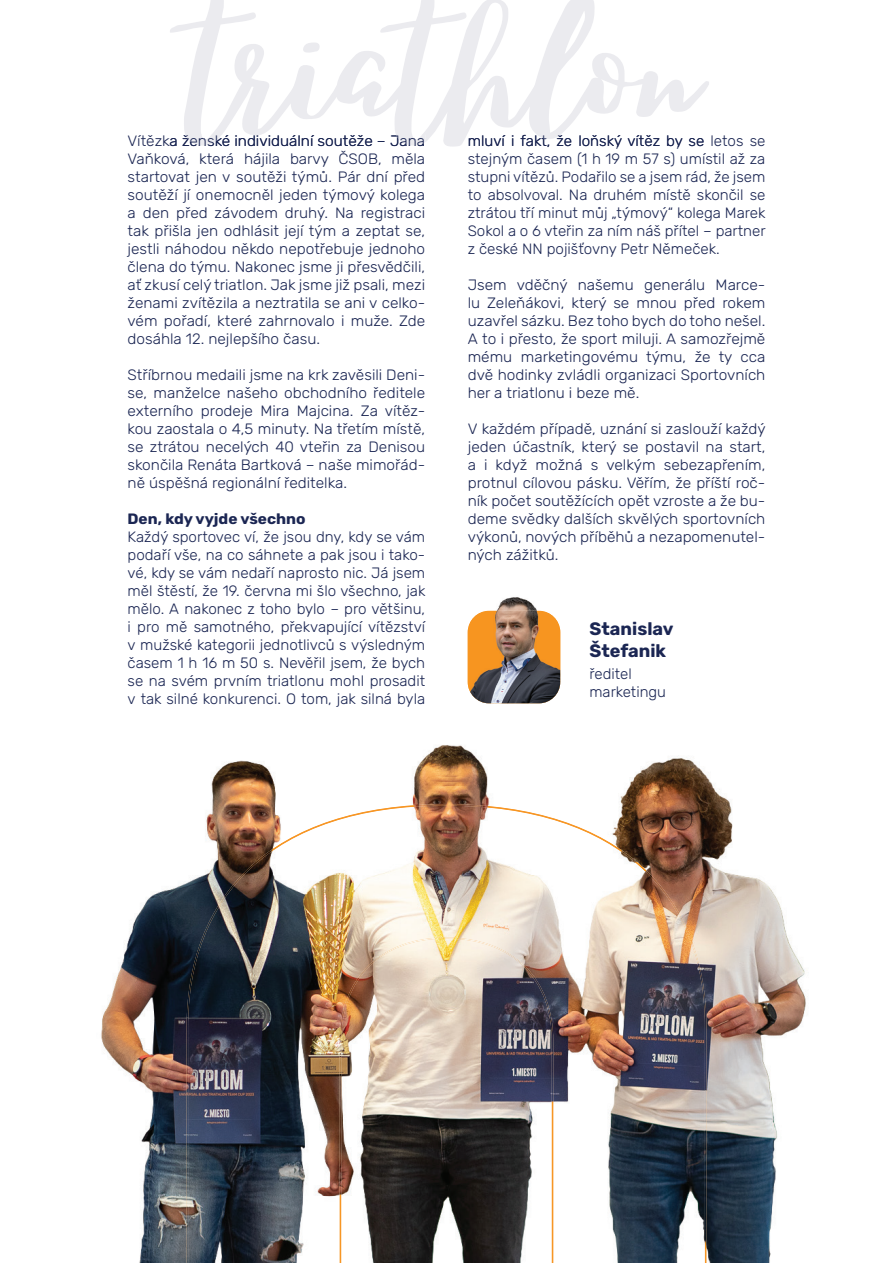
<style>
.page{position:relative;width:893px;height:1263px;background:#fff}
.page>*{position:absolute;margin:0;border:0;box-sizing:border-box;transform-origin:0 0}
.t1{font:700 18px/21.6px "Rubik";color:#1b2653}
.t2{font:300 15px/18px "Rubik";color:#1b2653;text-align:justify}
.t3{font:700 15px "Rubik";color:#1b2653}
</style>
<div class="page">
<img style="left:486px;top:597px;width:56px;height:14px">
<img style="left:468px;top:611px;width:92px;height:92px">
<img style="left:101px;top:745px;width:705px;height:518px">
<svg style="left:757px;top:1179px;width:8px;height:11px"></svg>
<img style="left:187px;top:804px;width:519px;height:459px">
<svg style="left:186px;top:135px;width:239px;height:10px"></svg>
<p class="t2" style="left:128px;top:132px;width:299px">Vítězka ženské individuální soutěže – Jana</p>
<p class="t2" style="left:468px;top:132px;width:299px">mluví i fakt, že loňský vítěz by se letos se</p>
<p class="t2" style="left:128px;top:150px;width:299px">Vaňková, která hájila barvy ČSOB, měla startovat jen v soutěži týmů. Pár dní před soutěží jí onemocněl jeden týmový kolega a den před závodem druhý. Na registraci tak přišla jen odhlásit její tým a zeptat se, jestli náhodou někdo nepotřebuje jednoho člena do týmu. Nakonec jsme ji přesvědčili, ať zkusí celý triatlon. Jak jsme již psali, mezi ženami zvítězila a neztratila se ani v celko&shy;vém pořadí, které zahrnovalo i muže. Zde dosáhla 12. nejlepšího času.</p>
<p class="t2" style="left:128px;top:366px;width:299px">Stříbrnou medaili jsme na krk zavěsili Deni&shy;se, manželce našeho obchodního ředitele externího prodeje Mira Majcina. Za vítěz&shy;kou zaostala o 4,5 minuty. Na třetím místě, se ztrátou necelých 40 vteřin za Denisou skončila Renáta Bartková – naše mimořád&shy;ně úspěšná regionální ředitelka.</p>
<p class="t3" style="left:128px;top:510px;width:180px">Den, kdy vyjde všechno</p>
<p class="t2" style="left:128px;top:528px;width:299px">Každý sportovec ví, že jsou dny, kdy se vám podaří vše, na co sáhnete a pak jsou i tako&shy;vé, kdy se vám nedaří naprosto nic. Já jsem měl štěstí, že 19. června mi šlo všechno, jak mělo. A nakonec z toho bylo – pro většinu, i pro mě samotného, překvapující vítězství v mužské kategorii jednotlivců s výsledným časem 1 h 16 m 50 s. Nevěřil jsem, že bych se na svém prvním triatlonu mohl prosadit v tak silné konkurenci. O tom, jak silná byla</p>
<p class="t2" style="left:468px;top:150px;width:300px">stejným časem (1 h 19 m 57 s) umístil až za stupni vítězů. Podařilo se a jsem rád, že jsem to absolvoval. Na druhém místě skončil se ztrátou tří minut můj „týmový“ kolega Marek Sokol a o 6 vteřin za ním náš přítel – partner z české NN pojišťovny Petr Němeček.</p>
<p class="t2" style="left:468px;top:276px;width:299px">Jsem vděčný našemu generálu Marce&shy;lu Zeleňákovi, který se mnou před rokem uzavřel sázku. Bez toho bych do toho nešel.<br>A to i přesto, že sport miluji. A samozřejmě mému marketingovému týmu, že ty cca dvě hodinky zvládli organizaci Sportovních her a triatlonu i beze mě.</p>
<p class="t2" style="left:468px;top:420px;width:300px">V každém případě, uznání si zaslouží každý jeden účastník, který se postavil na start, a i když možná s velkým sebezapřením, protnul cílovou pásku. Věřím, že příští roč&shy;ník počet soutěžících opět vzroste a že bu&shy;deme svědky dalších skvělých sportovních výkonů, nových příběhů a nezapomenutel&shy;ných zážitků.</p>
<p class="t1" style="left:589px;top:618px;width:86px">Stanislav<br>Štefanik</p>
<p class="t2" style="left:589px;top:665px;width:78px">ředitel marketingu</p>
</div>
